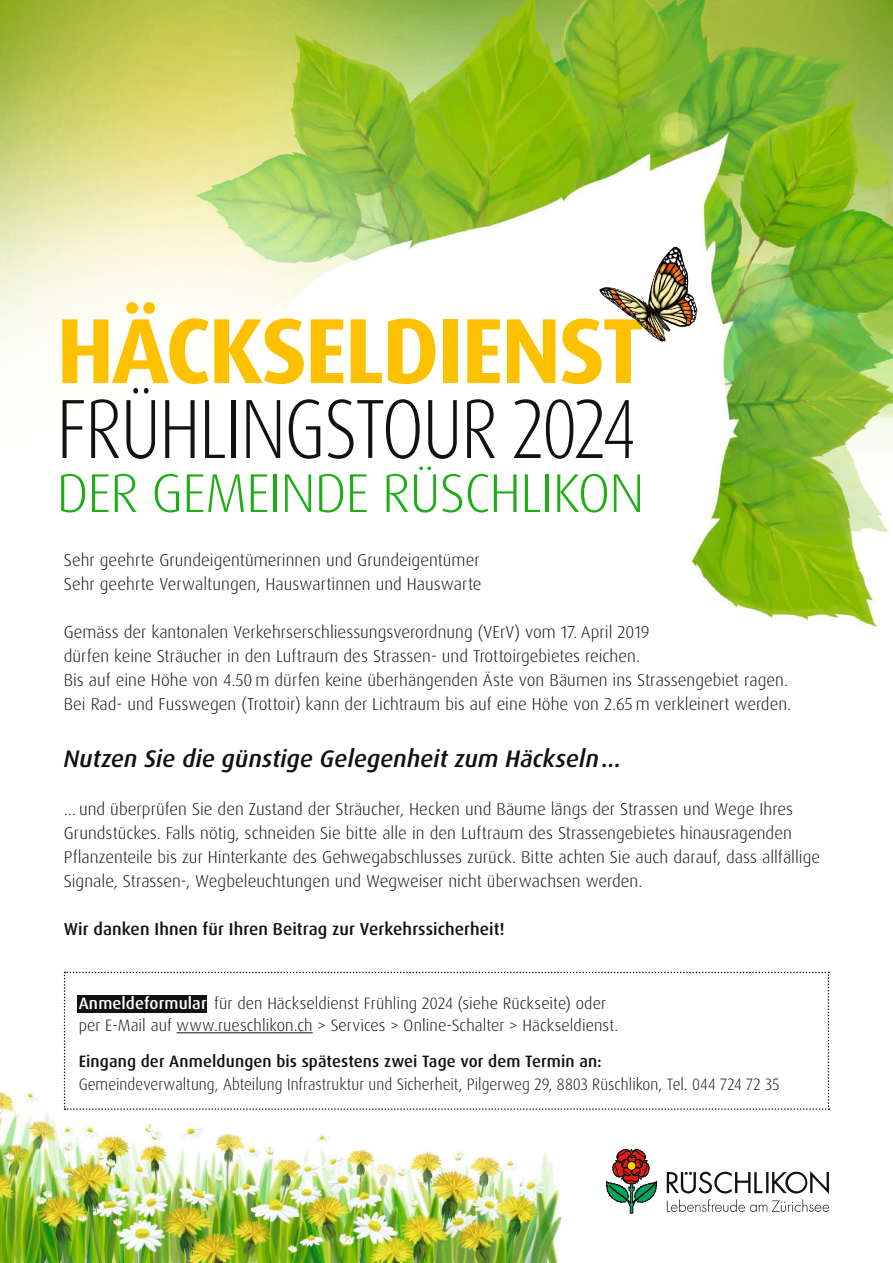
<style>
.page{position:relative;width:893px;height:1263px;background:#fff}
.page>*{position:absolute;margin:0;border:0;box-sizing:border-box;transform-origin:0 0}
.t1{font:700 92.55px "Dax Pro";letter-spacing:-.03em;color:#fdc100}
.t2{font:300 84.15px "Dax Pro";letter-spacing:-.02em;color:#11110f;scale:.84 1}
.t3{font:300 54.6px "Dax Pro";letter-spacing:-.02em;color:#1ead16}
.t4{font:italic 500 24px "Dax Pro";letter-spacing:.005em;color:#11110f}
.t5{font:300 17.25px/24px "Dax Pro";color:#11110f}
.t6{font:500 17.25px "Dax Pro";letter-spacing:.005em;color:#11110f}
.t7{font:300 16.5px/22.5px "Dax Pro";letter-spacing:.005em;color:#11110f}
.t8{font:300 16.5px "Dax Pro";letter-spacing:.005em;color:#11110f;scale:.94 1}
.t9{font:500 16.5px "Dax Pro";letter-spacing:.005em;color:#11110f}
.s1{font-weight:500;color:#fff}
</style>
<div class="page">
<img style="left:0;top:0;width:893px;height:1263px">
<svg style="left:606px;top:1149px;width:51px;height:64px"></svg>
<div style="left:627px;top:1161px;width:9px;height:9px;background:#ffd600;border-radius:50%"></div>
<div style="left:627px;top:1161px;width:9px;height:9px;border:1px solid #11110f;border-radius:50%"></div>
<svg style="left:667px;top:1171px;width:162px;height:41px"></svg>
<img style="left:696px;top:293px;width:1px;height:34px">
<img style="left:648px;top:247px;width:40px;height:2px">
<img style="left:632px;top:341px;width:34px;height:1px">
<img style="left:599px;top:287px;width:3px;height:36px">
<img style="left:602px;top:249px;width:94px;height:92px">
<img style="left:629px;top:306px;width:16px;height:19px">
<svg style="left:64px;top:972px;width:765px;height:138px"></svg>
<div style="left:78px;top:995px;width:129px;height:17px;background:#11110f"></div>
<hr style="left:177px;top:1032px;width:136px;height:1px;background:#11110f">
<h1 class="t1" style="left:56px;top:291px;width:590px">HÄCKSELDIENST</h1>
<h2 class="t2" style="left:57px;top:375px;width:691px">FRÜHLINGSTOUR 2024</h2>
<h3 class="t3" style="left:57px;top:458px;width:589px">DER GEMEINDE RÜSCHLIKON</h3>
<p class="t5" style="left:64px;top:548px;width:419px">Sehr geehrte Grundeigentümerinnen und Grundeigentümer<br>Sehr geehrte Verwaltungen, Hauswartinnen und Hauswarte</p>
<p class="t5" style="left:64px;top:620px;width:729px">Gemäss der kantonalen Verkehrserschliessungsverordnung (VErV) vom 17. April 2019<br>dürfen keine Sträucher in den Luftraum des Strassen- und Trottoirgebietes reichen.<br>Bis auf eine Höhe von 4.50 m dürfen keine überhängenden Äste von Bäumen ins Strassengebiet ragen.<br>Bei Rad- und Fusswegen (Trottoir) kann der Lichtraum bis auf eine Höhe von 2.65 m verkleinert werden.</p>
<h3 class="t4" style="left:64px;top:743px;width:559px">Nutzen Sie die günstige Gelegenheit zum Häckseln…</h3>
<p class="t5" style="left:64px;top:797px;width:758px">… und überprüfen Sie den Zustand der Sträucher, Hecken und Bäume längs der Strassen und Wege Ihres Grundstückes. Falls nötig, schneiden Sie bitte alle in den Luftraum des Strassengebietes hinausragenden Pflanzenteile bis zur Hinterkante des Gehwegabschlusses zurück. Bitte achten Sie auch darauf, dass allfällige Signale, Strassen-, Wegbeleuchtungen und Wegweiser nicht überwachsen werden.</p>
<p class="t6" style="left:64px;top:918px;width:442px">Wir danken Ihnen für Ihren Beitrag zur Verkehrssicherheit!</p>
<p class="t7" style="left:79px;top:992px;width:541px"><span class="s1">Anmeldeformular</span> für den Häckseldienst Frühling 2024 (siehe Rückseite) oder per E-Mail auf www.rueschlikon.ch &gt; Services &gt; Online-Schalter &gt; Häckseldienst.</p>
<p class="t9" style="left:79px;top:1051px;width:525px">Eingang der Anmeldungen bis spätestens zwei Tage vor dem Termin an:</p>
<p class="t8" style="left:79px;top:1073px;width:747px">Gemeindeverwaltung, Abteilung Infrastruktur und Sicherheit, Pilgerweg 29, 8803 Rüschlikon, Tel. 044 724 72 35</p>
</div>
